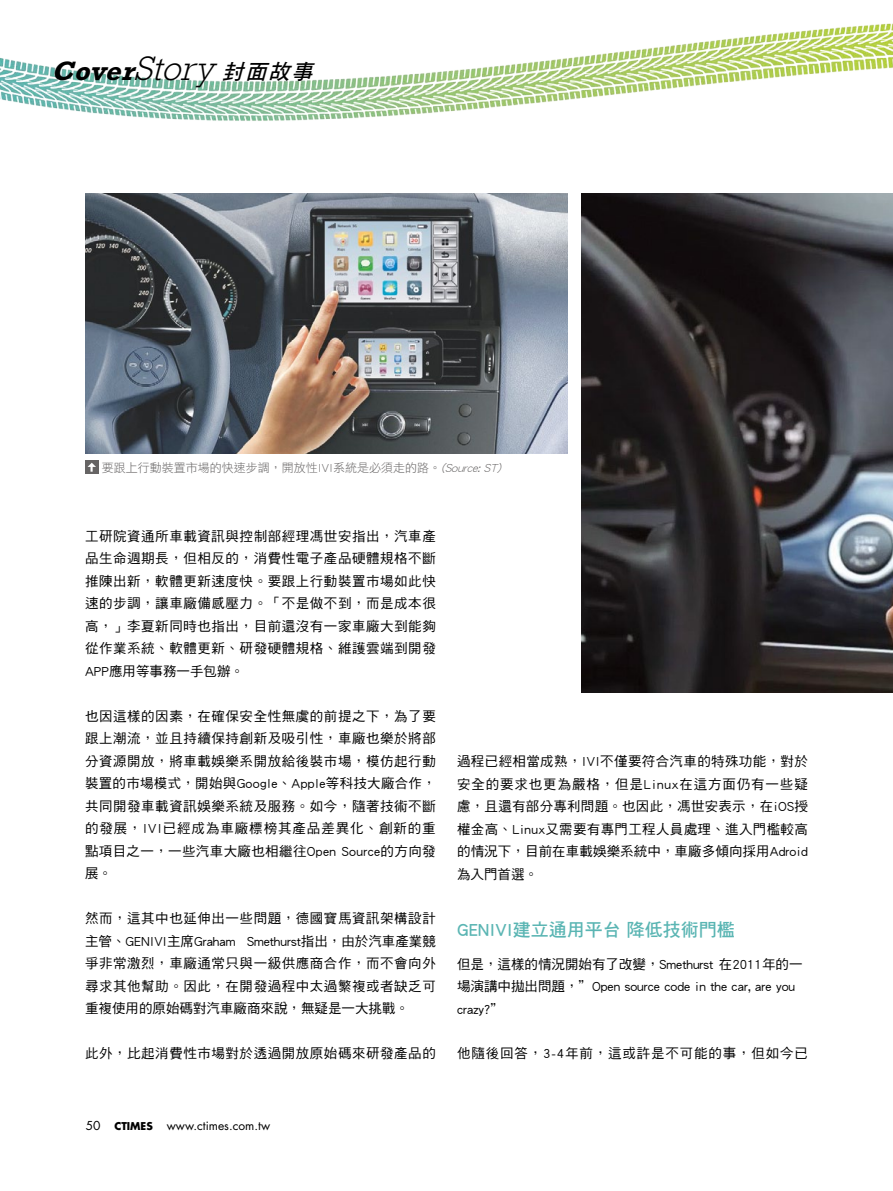
<style>
.page{position:relative;width:893px;height:1191px;background:#fff}
.page>*{position:absolute;margin:0;border:0;box-sizing:border-box;transform-origin:0 0}
.t1{font:italic 700 27px "Rockwell Std";color:#000}
.t2{font:18px "DF Hei Std W7";color:#5ab5b3}
.t3{font:13.5px/22.5px "DF Hei Std W5";letter-spacing:.025em;color:#000;text-align:justify}
.t4{font:13.5px/22.5px "DF Hei Std W5";color:#000}
.t5{font:13.5px "DF Hei Std W5";letter-spacing:.06em;color:#000}
.t6{font:12px "DF Hei Std W3";color:#666464}
.t7{font:12px "Futura Std";color:#000}
.s1{font-weight:300;font-size:34.5px}
.s2{font-family:"DF Hei Std W7";font-weight:400;font-size:21px}
.s3{font-style:italic}
.s4{font-weight:700;font-size:10.5px}
</style>
<div class="page">
<img style="left:0;top:23px;width:893px;height:98px">
<img style="left:85px;top:193px;width:483px;height:260px">
<img style="left:582px;top:193px;width:311px;height:500px">
<div style="left:85px;top:460px;width:14px;height:14px;background:#666464"></div>
<svg style="left:88px;top:463px;width:8px;height:9px"></svg>
<p class="t1" style="left:52px;top:55px;width:268px">Cover<span class="s1">Story</span> <span class="s2">封面故事</span></p>
<p class="t6" style="left:102px;top:461px;width:404px">要跟上行動裝置市場的快速步調，開放性IVI系統是必須走的路。<span class="s3">(Source:ST)</span></p>
<p class="t3" style="left:85px;top:524px;width:352px">工研院資通所車載資訊與控制部經理馮世安指出，汽車產品生命週期長，但相反的，消費性電子產品硬體規格不斷推陳出新，軟體更新速度快。要跟上行動裝置市場如此快速的步調，讓車廠備感壓力。「不是做不到，而是成本很高，」李夏新同時也指出，目前還沒有一家車廠大到能夠從作業系統、軟體更新、研發硬體規格、維護雲端到開發APP應用等事務一手包辦。</p>
<p class="t3" style="left:85px;top:704px;width:352px">也因這樣的因素，在確保安全性無虞的前提之下，為了要跟上潮流，並且持續保持創新及吸引性，車廠也樂於將部分資源開放，將車載娛樂系開放給後裝市場，模仿起行動裝置的市場模式，開始與Google、Apple等科技大廠合作，共同開發車載資訊娛樂系統及服務。如今，隨著技術不斷的發展，IVI已經成為車廠標榜其產品差異化、創新的重點項目之一，一些汽車大廠也相繼往Open Source的方向發展。</p>
<p class="t3" style="left:85px;top:906px;width:352px">然而，這其中也延伸出一些問題，德國寶馬資訊架構設計主管、GENIVI主席Graham Smethurst指出，由於汽車產業競爭非常激烈，車廠通常只與一級供應商合作，而不會向外尋求其他幫助。因此，在開發過程中太過繁複或者缺乏可重複使用的原始碼對汽車廠商來說，無疑是一大挑戰。</p>
<p class="t3" style="left:85px;top:1041px;width:352px">此外，比起消費性市場對於透過開放原始碼來研發產品的</p>
<p class="t3" style="left:457px;top:750px;width:352px">過程已經相當成熟，IVI不僅要符合汽車的特殊功能，對於安全的要求也更為嚴格，但是Linux在這方面仍有一些疑慮，且還有部分專利問題。也因此，馮世安表示，在iOS授權金高、Linux又需要有專門工程人員處理、進入門檻較高的情況下，目前在車載娛樂系統中，車廠多傾向採用Adroid為入門首選。</p>
<p class="t2" style="left:457px;top:920px;width:279px">GENIVI建立通用平台 降低技術門檻</p>
<p class="t4" style="left:457px;top:952px;width:347px">但是，這樣的情況開始有了改變，Smethurst 在2011年的一場演講中拋出問題，＂Open source code in the car, are you crazy?＂</p>
<p class="t5" style="left:457px;top:1046px;width:352px">他隨後回答，3-4年前，這或許是不可能的事，但如今已</p>
<p class="t7" style="left:86px;top:1118px;width:186px">50 <span class="s4">CTIMES</span> www.ctimes.com.tw</p>
</div>
